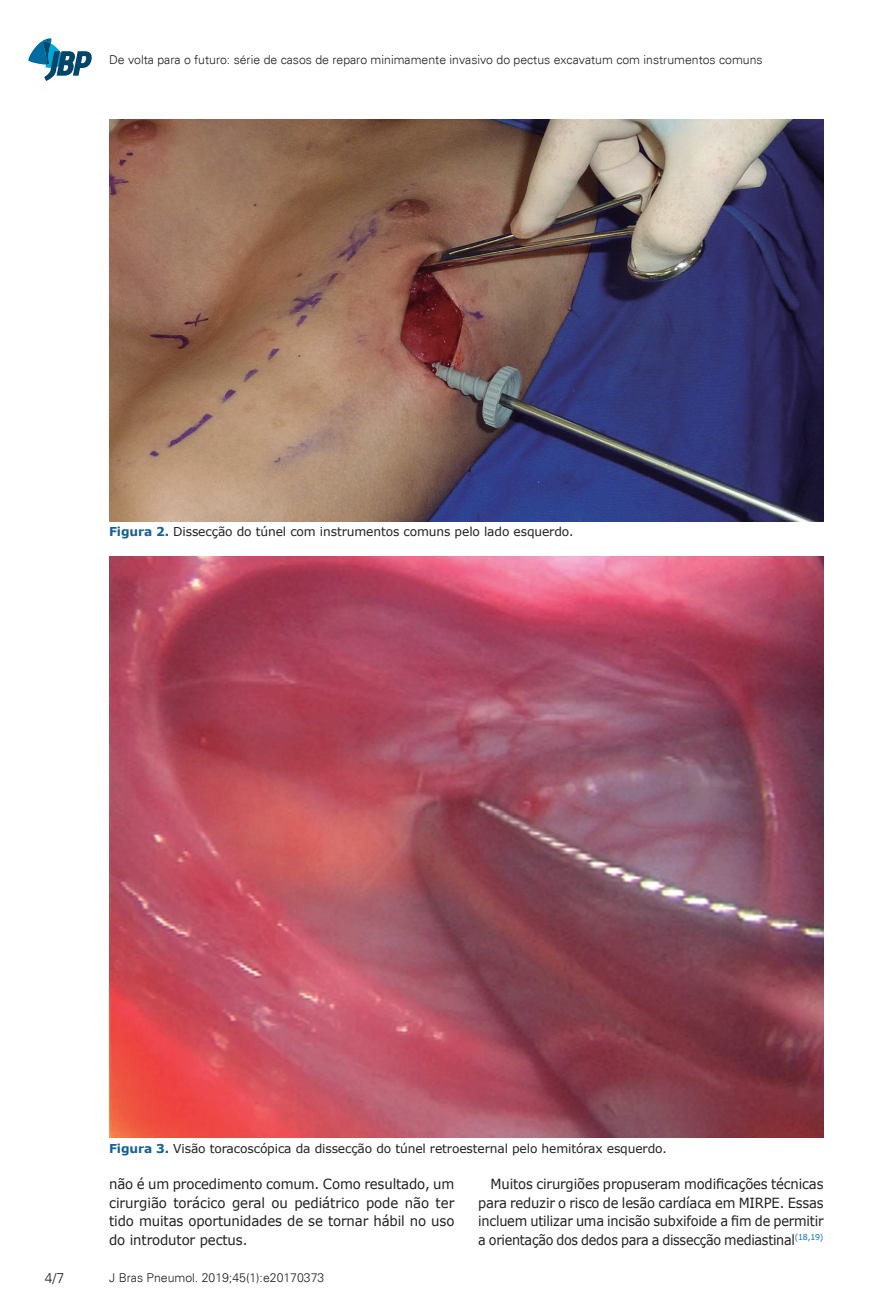
<style>
.page{position:relative;width:893px;height:1315px;background:#fff}
.page>*{position:absolute;margin:0;border:0;box-sizing:border-box;transform-origin:0 0}
.t1{font:14px/18.6px "Verdana";letter-spacing:-.015em;color:#231f20;text-align:justify;scale:.94 1}
.t2{font:14px/18.6px "Verdana";letter-spacing:-.015em;color:#231f20;text-align:justify;scale:.95 1}
.t3{font:300 14px "Univers";color:#231f20}
.t4{font:12.25px "Verdana";letter-spacing:-.01em;color:#231f20}
.t5{font:300 12.25px "Univers";color:#231f20}
.s1{font-weight:700;color:#15609a}
</style>
<div class="page">
<svg style="left:28px;top:38px;width:64px;height:43px"></svg>
<img style="left:109px;top:119px;width:714px;height:402px">
<img style="left:109px;top:557px;width:714px;height:580px">
<p class="t5" style="left:109px;top:52px;width:655px">De volta para o futuro: série de casos de reparo minimamente invasivo do pectus excavatum com instrumentos comuns</p>
<p class="t4" style="left:109px;top:523px;width:466px"><span class="s1">Figura 2.</span> Dissecção do túnel com instrumentos comuns pelo lado esquerdo.</p>
<p class="t4" style="left:109px;top:1140px;width:559px"><span class="s1">Figura 3.</span> Visão toracoscópica da dissecção do túnel retroesternal pelo hemitórax esquerdo.</p>
<p class="t2" style="left:109px;top:1174px;width:365px">não é um procedimento comum. Como resultado, um cirurgião torácico geral ou pediátrico pode não ter tido muitas oportunidades de se tornar hábil no uso do introdutor pectus.</p>
<p class="t1" style="left:478px;top:1174px;width:369px;text-indent:12px">Muitos cirurgiões propuseram modificações técnicas para reduzir o risco de lesão cardíaca em MIRPE. Essas incluem utilizar uma incisão subxifoide a fim de permitir a orientação dos dedos para a dissecção mediastinal<sup>(18,19)</sup></p>
<p class="t3" style="left:45px;top:1269px;width:21px">4/7</p>
<p class="t5" style="left:109px;top:1270px;width:217px">J Bras Pneumol. 2019;45(1):e20170373</p>
</div>
